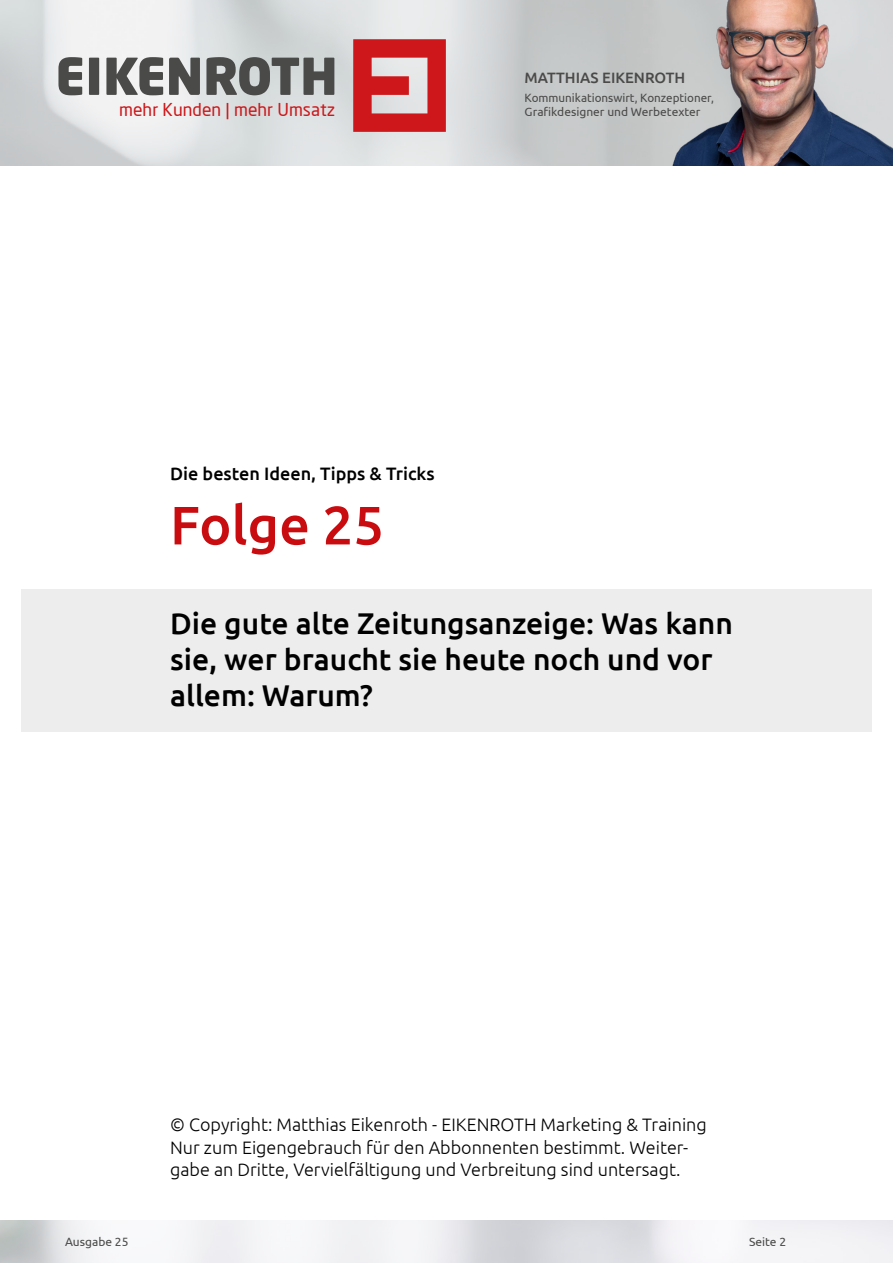
<style>
.page{position:relative;width:893px;height:1263px;background:#fff}
.page>*{position:absolute;margin:0;border:0;box-sizing:border-box;transform-origin:0 0}
.t1{font:500 54px "Ubuntu";color:#c90c0f}
.t2{font:500 30px/36px "Ubuntu";color:#000}
.t3{font:300 18px/22.5px "Ubuntu";color:#000}
.t4{font:500 18px "Ubuntu";color:#000}
.t5{font:17.4px "Neo Sans";color:#cd171a}
.t6{font:500 15px "Ubuntu";color:#4a4a49}
.t7{font:12px "Ubuntu";color:#4a4a49}
</style>
<div class="page">
<svg style="left:0;top:0;width:627px;height:166px"></svg>
<img style="left:627px;top:0;width:266px;height:166px">
<svg style="left:353px;top:39px;width:93px;height:93px"></svg>
<svg style="left:58px;top:57px;width:24px;height:38px"></svg>
<svg style="left:89px;top:58px;width:10px;height:37px"></svg>
<svg style="left:106px;top:57px;width:57px;height:38px"></svg>
<svg style="left:169px;top:58px;width:31px;height:37px"></svg>
<svg style="left:206px;top:57px;width:128px;height:38px"></svg>
<div style="left:21px;top:589px;width:851px;height:142px;background:#ededed"></div>
<p class="t6" style="left:525px;top:68px;width:162px">MATTHIAS EIKENROTH</p>
<p class="t7" style="left:525px;top:90px;width:191px">Kommunikationswirt, Konzeptioner,</p>
<p class="t5" style="left:119px;top:99px;width:217px">mehr Kunden | mehr Umsatz</p>
<p class="t7" style="left:525px;top:104px;width:177px">Grafikdesigner und Werbetexter</p>
<p class="t4" style="left:170px;top:462px;width:266px">Die besten Ideen, Tipps &amp; Tricks</p>
<h1 class="t1" style="left:170px;top:491px;width:215px">Folge 25</h1>
<h2 class="t2" style="left:170px;top:605px;width:564px">Die gute alte Zeitungsanzeige: Was kann sie, wer braucht sie heute noch und vor allem: Warum?</h2>
<p class="t3" style="left:170px;top:1113px;width:538px">© Copyright: Matthias Eikenroth - EIKENROTH Marketing &amp; Training<br>Nur zum Eigengebrauch für den Abbonnenten bestimmt. Weiter&shy;gabe an Dritte, Vervielfältigung und Verbreitung sind untersagt.</p>
<p class="t7" style="left:65px;top:1234px;width:65px">Ausgabe 25</p>
<p class="t7" style="left:749px;top:1234px;width:39px">Seite 2</p>
</div>
